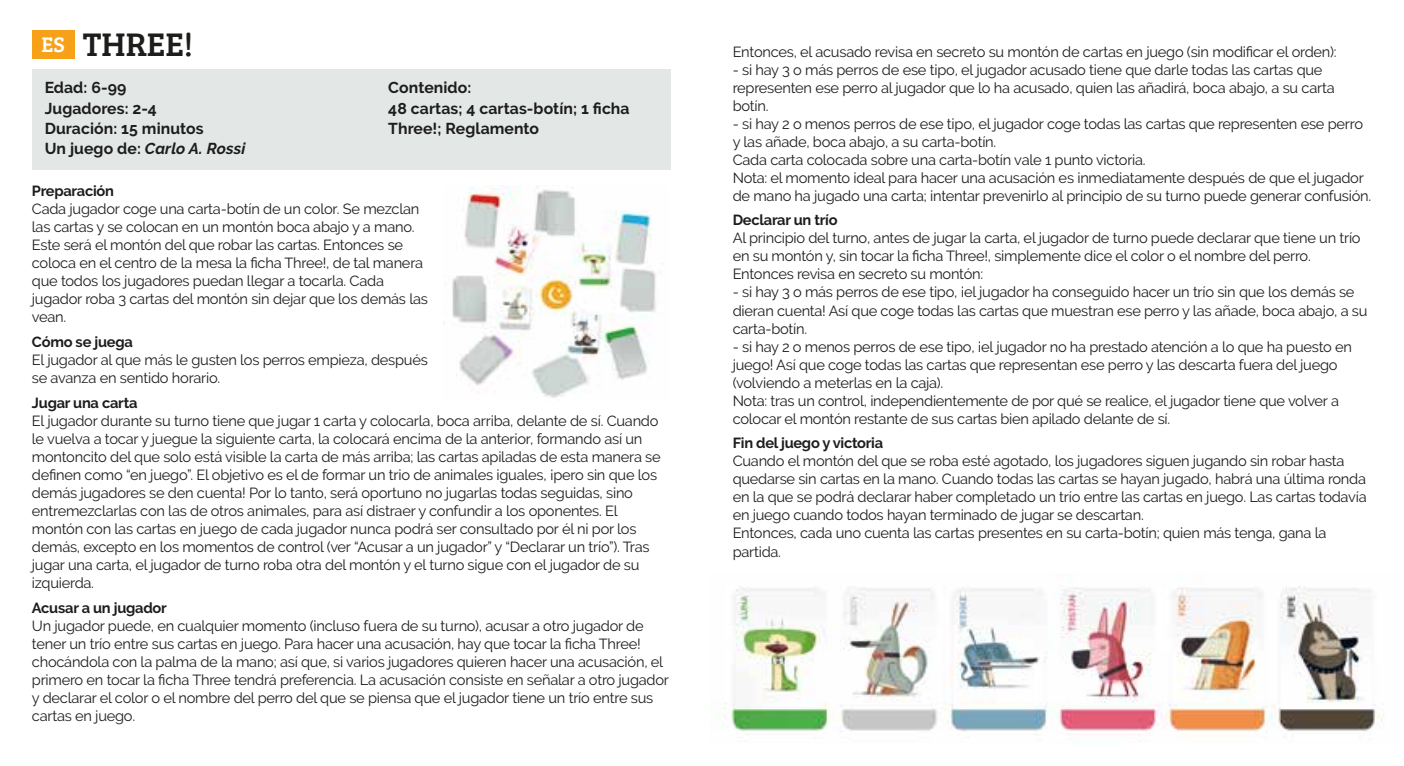
<style>
.page{position:relative;width:1404px;height:766px;background:#fff}
.page>*{position:absolute;margin:0;border:0;box-sizing:border-box;transform-origin:0 0}
.t1{font:33.75px "Bree Serif";color:#1d1d1b}
.t2{font:700 15.75px/20.2px "Raleway";letter-spacing:.005em;color:#1d1d1b}
.t3{font:14.62px/18px "Raleway";letter-spacing:-.015em;color:#1d1d1b}
.t4{font:700 14.62px "Raleway";letter-spacing:-.015em;color:#1d1d1b}
.s1{font-size:21.82px;color:#fff}
.s2{font-style:italic}
</style>
<div class="page">
<img style="left:723px;top:573px;width:661px;height:162px">
<div style="left:32px;top:30px;width:43px;height:29px;background:#f6a118"></div>
<div style="left:32px;top:69px;width:638px;height:100px;background:#e3e7e6"></div>
<img style="left:452px;top:185px;width:204px;height:213px">
<h1 class="t1" style="left:42px;top:20px;width:153px"><span class="s1">ES</span> THREE!</h1>
<p class="t2" style="left:45px;top:78px;width:202px">Edad: 6-99<br>Jugadores: 2-4<br>Duración: 15 minutos<br>Un juego de: <span class="s2">Carlo A. Rossi</span></p>
<p class="t2" style="left:388px;top:78px;width:243px">Contenido:<br>48 cartas; 4 cartas-botín; 1 ficha<br>Three!; Reglamento</p>
<p class="t4" style="left:32px;top:183px;width:84px">Preparación</p>
<p class="t3" style="left:32px;top:200px;width:397px">Cada jugador coge una carta-botín de un color. Se mezclan las cartas y se colocan en un montón boca abajo y a mano.<br>Este será el montón del que robar las cartas. Entonces se coloca en el centro de la mesa la ficha Three!, de tal manera que todos los jugadores puedan llegar a tocarla. Cada jugador roba 3 cartas del montón sin dejar que los demás las vean.</p>
<p class="t4" style="left:32px;top:333px;width:102px">Cómo se juega</p>
<p class="t3" style="left:32px;top:351px;width:397px">El jugador al que más le gusten los perros empieza, después se avanza en sentido horario.</p>
<p class="t4" style="left:32px;top:394px;width:107px">Jugar una carta</p>
<p class="t3" style="left:32px;top:411px;width:630px">El jugador durante su turno tiene que jugar 1 carta y colocarla, boca arriba, delante de sí. Cuando le vuelva a tocar y juegue la siguiente carta, la colocará encima de la anterior, formando así un montoncito del que solo está visible la carta de más arriba; las cartas apiladas de esta manera se definen como “en juego”. El objetivo es el de formar un trio de animales iguales, ¡pero sin que los demás jugadores se den cuenta! Por lo tanto, será oportuno no jugarlas todas seguidas, sino entremezclarlas con las de otros animales, para así distraer y confundir a los oponentes. El montón con las cartas en juego de cada jugador nunca podrá ser consultado por él ni por los demás, excepto en los momentos de control (ver “Acusar a un jugador” y “Declarar un trío”). Tras jugar una carta, el jugador de turno roba otra del montón y el turno sigue con el jugador de su izquierda.</p>
<p class="t4" style="left:32px;top:599px;width:136px">Acusar a un jugador</p>
<p class="t3" style="left:32px;top:616px;width:638px">Un jugador puede, en cualquier momento (incluso fuera de su turno), acusar a otro jugador de tener un trío entre sus cartas en juego. Para hacer una acusación, hay que tocar la ficha Three! chocándola con la palma de la mano; así que, si varios jugadores quieren hacer una acusación, el primero en tocar la ficha Three tendrá preferencia. La acusación consiste en señalar a otro jugador y declarar el color o el nombre del perro del que se piensa que el jugador tiene un trío entre sus cartas en juego.</p>
<p class="t3" style="left:732px;top:42px;width:605px">Entonces, el acusado revisa en secreto su montón de cartas en juego (sin modificar el orden):</p>
<p class="t3" style="left:732px;top:60px;width:603px">- si hay 3 o más perros de ese tipo, el jugador acusado tiene que darle todas las cartas que representen ese perro al jugador que lo ha acusado, quien las añadirá, boca abajo, a su carta botín.</p>
<p class="t3" style="left:732px;top:114px;width:640px">- si hay 2 o menos perros de ese tipo, el jugador coge todas las cartas que representen ese perro y las añade, boca abajo, a su carta-botín.<br>Cada carta colocada sobre una carta-botín vale 1 punto victoria.<br>Nota: el momento ideal para hacer una acusación es inmediatamente después de que el jugador de mano ha jugado una carta; intentar prevenirlo al principio de su turno puede generar confusión.</p>
<p class="t4" style="left:732px;top:212px;width:106px">Declarar un trío</p>
<p class="t3" style="left:732px;top:229px;width:629px">Al principio del turno, antes de jugar la carta, el jugador de turno puede declarar que tiene un trío en su montón y, sin tocar la ficha Three!, simplemente dice el color o el nombre del perro.<br>Entonces revisa en secreto su montón:</p>
<p class="t3" style="left:732px;top:283px;width:636px">- si hay 3 o más perros de ese tipo, ¡el jugador ha conseguido hacer un trío sin que los demás se dieran cuenta! Así que coge todas las cartas que muestran ese perro y las añade, boca abajo, a su carta-botín.</p>
<p class="t3" style="left:732px;top:337px;width:620px">- si hay 2 o menos perros de ese tipo, ¡el jugador no ha prestado atención a lo que ha puesto en juego! Así que coge todas las cartas que representan ese perro y las descarta fuera del juego (volviendo a meterlas en la caja).<br>Nota: tras un control, independientemente de por qué se realice, el jugador tiene que volver a colocar el montón restante de sus cartas bien apilado delante de sí.</p>
<p class="t4" style="left:732px;top:435px;width:152px">Fin del juego y victoria</p>
<p class="t3" style="left:732px;top:452px;width:635px">Cuando el montón del que se roba esté agotado, los jugadores siguen jugando sin robar hasta quedarse sin cartas en la mano. Cuando todas las cartas se hayan jugado, habrá una última ronda en la que se podrá declarar haber completado un trío entre las cartas en juego. Las cartas todavía en juego cuando todos hayan terminado de jugar se descartan.<br>Entonces, cada uno cuenta las cartas presentes en su carta-botín; quien más tenga, gana la partida.</p>
</div>
